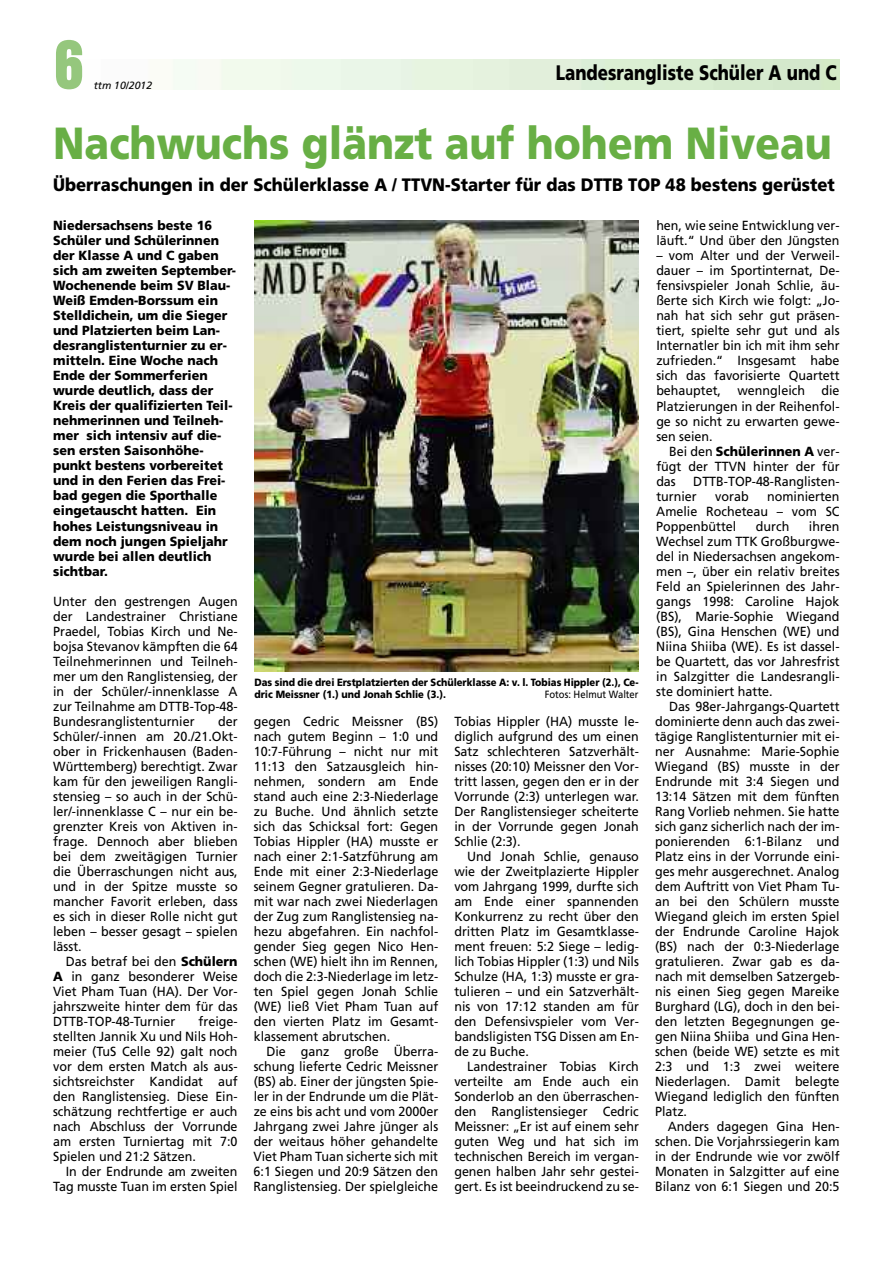
<style>
.page{position:relative;width:893px;height:1263px;background:#fff}
.page>*{position:absolute;margin:0;border:0;box-sizing:border-box;transform-origin:0 0}
.t1{font:700 condensed 72px "Aurora BT";color:#95c77d}
.t2{font:900 45px "Frutiger";color:#68af45;scale:.9 1}
.t3{font:900 21px "Frutiger";color:#000;scale:.8 1}
.t4{font:900 18px "Frutiger";color:#000;scale:.92 1}
.t5{font:13.2px/15px "Frutiger";color:#000;text-align:justify;scale:.95 1}
.t6{font:900 13.2px/15px "Frutiger";color:#000;scale:.95 1}
.t7{font:900 10.5px/12px "Frutiger";color:#000;scale:.9 1}
.t8{font:10.5px "Frutiger";color:#000;scale:.9 1}
.t9{font:italic 10.5px "Frutiger";color:#000}
.s1{font-weight:900}
</style>
<div class="page">
<img style="left:254px;top:221px;width:385px;height:451px">
<h1 class="t1" style="left:53px;top:22px;width:33px">6</h1>
<h3 class="t3" style="left:556px;top:60px;width:353px">Landesrangliste Schüler A und C</h3>
<p class="t9" style="left:94px;top:79px;width:60px">ttm 10/2012</p>
<h2 class="t2" style="left:53px;top:116px;width:867px">Nachwuchs glänzt auf hohem Niveau</h2>
<h3 class="t4" style="left:53px;top:174px;width:851px">Überraschungen in der Schülerklasse A / TTVN-Starter für das DTTB TOP 48 bestens gerüstet</h3>
<p class="t6" style="left:53px;top:218px;width:194px">Niedersachsens beste 16<br>Schüler und Schülerinnen der Klasse A und C gaben sich am zweiten September-<br>Wochenende beim SV Blau-<br>Weiß Emden-Borssum ein<br>Stelldichein, um die Sieger und Platzierten beim Lan&shy;desranglistenturnier zu er&shy;mitteln. Eine Woche nach<br>Ende der Sommerferien wurde deutlich, dass der<br>Kreis der qualifizierten Teil&shy;nehmerinnen und Teilneh&shy;mer sich intensiv auf die&shy;sen ersten Saisonhöhe&shy;punkt bestens vorbereitet und in den Ferien das Frei&shy;bad gegen die Sporthalle eingetauscht hatten. Ein hohes Leistungsniveau in dem noch jungen Spieljahr wurde bei allen deutlich sichtbar.</p>
<p class="t5" style="left:53px;top:593px;width:196px">Unter den gestrengen Augen der Landestrainer Christiane Praedel, Tobias Kirch und Ne&shy;bojsa Stevanov kämpften die 64<br>Teilnehmerinnen und Teilneh&shy;mer um den Ranglistensieg, der in der Schüler/-innenklasse A zur Teilnahme am DTTB-Top-48- Bundesranglistenturnier</p>
<p class="t5" style="left:656px;top:218px;width:194px">hen, wie seine Entwicklung ver&shy;läuft.“ Und über den Jüngsten</p>
<p class="t5" style="left:656px;top:248px;width:194px">– vom Alter und der Verweil&shy;dauer – im Sportinternat, De&shy;fensivspieler Jonah Schlie, äu&shy;ßerte sich Kirch wie folgt: „Jo&shy;nah hat sich sehr gut präsen&shy;tiert, spielte sehr gut und als Internatler bin ich mit ihm sehr zufrieden.“ Insgesamt habe sich das favorisierte Quartett behauptet, wenngleich die Platzierungen in der Reihenfol&shy;ge so nicht zu erwarten gewe&shy;sen seien.</p>
<p class="t5" style="left:656px;top:443px;width:194px;text-indent:13px">Bei den <span class="s1">Schülerinnen A</span> ver&shy;fügt der TTVN hinter der für das</p>
<p class="t5" style="left:656px;top:473px;width:194px;text-indent:37px">DTTB-TOP-48-Ranglisten&shy;turnier</p>
<p class="t5" style="left:715px;top:488px;width:37px">vorab</p>
<p class="t5" style="left:656px;top:488px;width:194px;text-indent:111px">nominierten Amelie Rocheteau – vom SC Poppenbüttel</p>
<p class="t5" style="left:656px;top:518px;width:194px;text-indent:153px">ihren Wechsel zum TTK Großburgwe&shy;del in Niedersachsen angekom&shy;men –, über ein relativ breites Feld an Spielerinnen des Jahr&shy;gangs 1998: Caroline Hajok (BS), Marie-Sophie Wiegand (BS), Gina Henschen (WE) und Niina Shiiba (WE). Es ist dassel&shy;be Quartett, das vor Jahresfrist in Salzgitter die Landesrangli&shy;ste dominiert hatte.</p>
<p class="t5" style="left:655px;top:698px;width:196px;text-indent:14px">Das 98er-Jahrgangs-Quartett dominierte denn auch das zwei&shy;tägige Ranglistenturnier mit ei&shy;ner Ausnahme: Marie-Sophie Wiegand (BS) musste in der Endrunde mit 3:4 Siegen und 13:14 Sätzen mit dem fünften Rang Vorlieb nehmen. Sie hatte sich ganz sicherlich nach der im&shy;ponierenden 6:1-Bilanz und Platz eins in der Vorrunde eini&shy;ges mehr ausgerechnet. Analog dem Auftritt von Viet Pham Tu&shy;an bei den Schülern musste Wiegand gleich im ersten Spiel der Endrunde Caroline Hajok (BS) nach der 0:3-Niederlage gratulieren. Zwar gab es da&shy;nach mit demselben Satzergeb&shy;nis einen Sieg gegen Mareike Burghard (LG), doch in den bei&shy;den letzten Begegnungen ge&shy;gen Niina Shiiba und Gina Hen&shy;schen (beide WE) setzte es mit 2:3 und 1:3 zwei weitere Niederlagen. Damit belegte Wiegand lediglich den fünften Platz.</p>
<p class="t5" style="left:655px;top:1118px;width:196px;text-indent:13px">Anders dagegen Gina Hen&shy;schen. Die Vorjahrssiegerin kam in der Endrunde wie vor zwölf Monaten in Salzgitter auf eine Bilanz von 6:1 Siegen und 20:5</p>
<p class="t5" style="left:756px;top:518px;width:37px">durch</p>
<p class="t7" style="left:254px;top:676px;width:428px">Das sind die drei Erstplatzierten der Schülerklasse A: v. l. Tobias Hippler (2.), Ce&shy;dric Meissner (1.) und Jonah Schlie (3.).</p>
<p class="t8" style="left:545px;top:688px;width:106px">Fotos: Helmut Walter</p>
<p class="t5" style="left:254px;top:713px;width:196px">gegen Cedric Meissner (BS) nach gutem Beginn – 1:0 und 10:7-Führung – nicht nur mit 11:13 den Satzausgleich hin&shy;nehmen, sondern am Ende stand auch eine 2:3-Niederlage zu Buche. Und ähnlich setzte sich das Schicksal fort: Gegen Tobias Hippler (HA) musste er nach einer 2:1-Satzführung am Ende mit einer 2:3-Niederlage seinem Gegner gratulieren. Da&shy;mit war nach zwei Niederlagen der Zug zum Ranglistensieg na&shy;hezu abgefahren. Ein nachfol&shy;gender Sieg gegen Nico Hen&shy;schen (WE) hielt ihn im Rennen, doch die 2:3-Niederlage im letz&shy;ten Spiel gegen Jonah Schlie (WE) ließ Viet Pham Tuan auf den vierten Platz im Gesamt&shy;klassement abrutschen.</p>
<p class="t5" style="left:254px;top:1043px;width:196px;text-indent:13px">Die ganz große Überra&shy;schung lieferte Cedric Meissner (BS) ab. Einer der jüngsten Spie&shy;ler in der Endrunde um die Plät&shy;ze eins bis acht und vom 2000er Jahrgang zwei Jahre jünger als der weitaus höher gehandelte Viet Pham Tuan sicherte sich mit 6:1 Siegen und 20:9 Sätzen den Ranglistensieg. Der spielgleiche</p>
<p class="t5" style="left:454px;top:713px;width:196px">Tobias Hippler (HA) musste le&shy;diglich aufgrund des um einen Satz schlechteren Satzverhält&shy;nisses (20:10) Meissner den Vor&shy;tritt lassen, gegen den er in der Vorrunde (2:3) unterlegen war.<br>Der Ranglistensieger scheiterte in der Vorrunde gegen Jonah Schlie (2:3).</p>
<p class="t5" style="left:454px;top:848px;width:196px;text-indent:13px">Und Jonah Schlie, genauso wie der Zweitplazierte Hippler vom Jahrgang 1999, durfte sich am Ende einer spannenden Konkurrenz zu recht über den dritten Platz im Gesamtklasse&shy;ment freuen: 5:2 Siege – ledig&shy;lich Tobias Hippler (1:3) und Nils Schulze (HA, 1:3) musste er gra&shy;tulieren – und ein Satzverhält&shy;nis von 17:12 standen am für den Defensivspieler vom Ver&shy;bandsligisten TSG Dissen am En&shy;de zu Buche.</p>
<p class="t5" style="left:454px;top:1058px;width:196px;text-indent:13px">Landestrainer Tobias Kirch verteilte am Ende auch ein Sonderlob an den überraschen&shy;den Ranglistensieger Cedric Meissner: „Er ist auf einem sehr guten Weg und hat sich im technischen Bereich im vergan&shy;genen halben Jahr sehr gestei&shy;gert. Es ist beeindruckend zu se-</p>
<p class="t5" style="left:53px;top:713px;width:196px;text-indent:165px">der Schüler/-innen am 20./21.Okt&shy;ober in Frickenhausen (Baden-Württemberg) berechtigt. Zwar kam für den jeweiligen Rangli&shy;stensieg – so auch in der Schü&shy;ler/-innenklasse C – nur ein be&shy;grenzter Kreis von Aktiven in&shy;frage. Dennoch aber blieben bei dem zweitägigen Turnier die Überraschungen nicht aus, und in der Spitze musste so mancher Favorit erleben, dass es sich in dieser Rolle nicht gut leben – besser gesagt – spielen lässt.</p>
<p class="t5" style="left:53px;top:953px;width:196px;text-indent:13px">Das betraf bei den <span class="s1">Schülern A</span> in ganz besonderer Weise Viet Pham Tuan (HA). Der Vor&shy;jahrszweite hinter dem für das DTTB-TOP-48-Turnier</p>
<p class="t5" style="left:53px;top:1013px;width:196px;text-indent:146px">freige&shy;stellten Jannik Xu und Nils Hoh&shy;meier (TuS Celle 92) galt noch vor dem ersten Match als aus&shy;sichtsreichster Kandidat auf den Ranglistensieg. Diese Ein&shy;schätzung rechtfertige er auch nach Abschluss der Vorrunde am ersten Turniertag mit 7:0<br>Spielen und 21:2 Sätzen.</p>
<p class="t5" style="left:53px;top:1163px;width:196px;text-align:right">In der Endrunde am zweiten<br>Tag musste Tuan im ersten Spiel</p>
</div>
